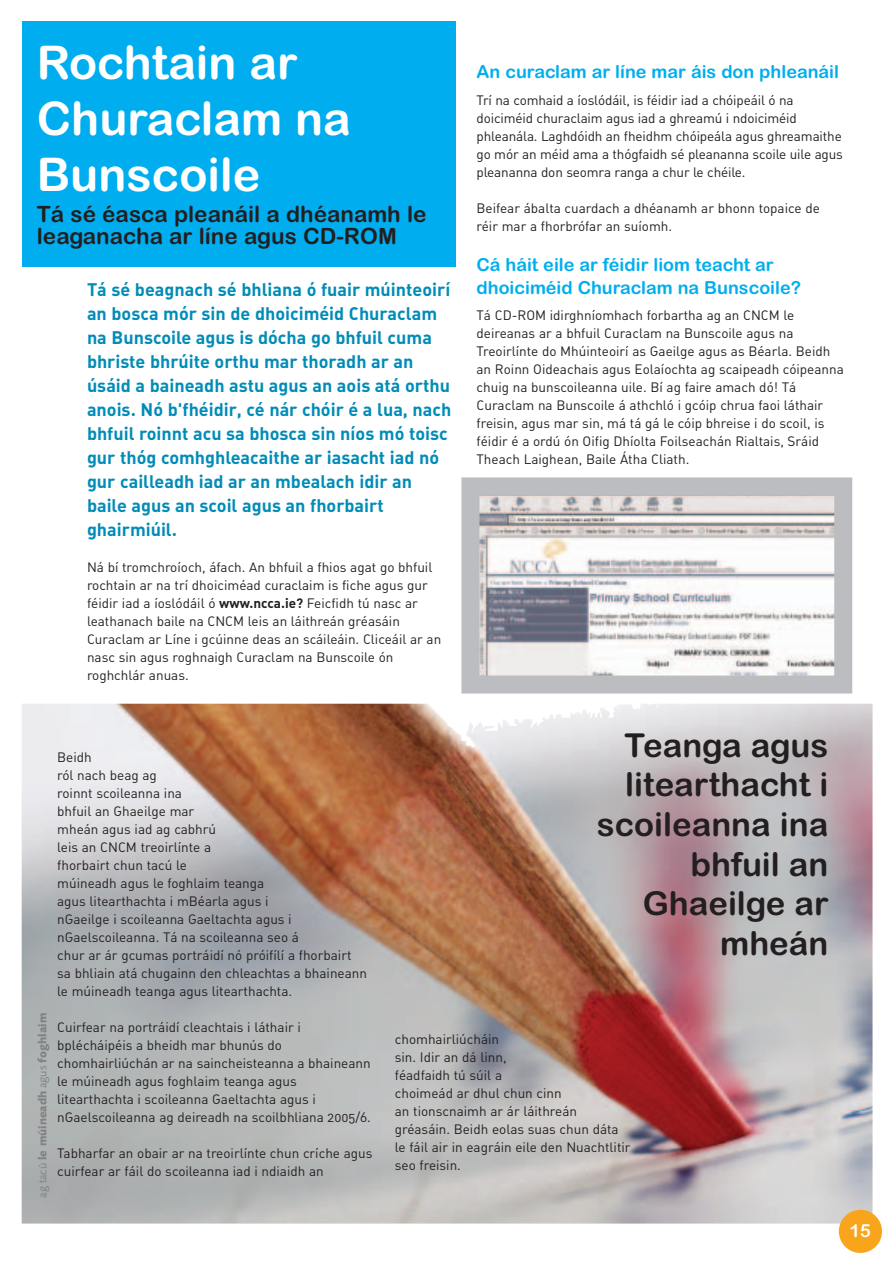
<style>
.page{position:relative;width:893px;height:1263px;background:#fff}
.page>*{position:absolute;margin:0;border:0;box-sizing:border-box;transform-origin:0 0}
.t1{font:46.5px/55.8px "Arial Rounded MT Bold";color:#fff}
.t2{font:33px/39.6px "Arial Rounded MT Bold";color:#231f20;text-align:right}
.t3{font:22.5px/22.5px "Arial Rounded MT Bold";color:#231f20}
.t4{font:18px/24px "DIN Bold Alternate";color:#008cb7}
.t5{font:18px/22.5px "Arial Rounded MT Bold";color:#00aeef}
.t6{font:18px "Arial Rounded MT Bold";color:#fff}
.t7{font:13.5px/18px "DIN Regular Alternate";color:#231f20}
.t8{font:700 12px "Foundry Sans";color:#808285}
.s1{font-family:"DIN Bold Alternate"}
.s2{font-weight:400}
</style>
<div class="page">
<div style="left:22px;top:21px;width:433px;height:246px;background:#00aeef"></div>
<img style="left:22px;top:704px;width:850px;height:520px">
<img style="left:480px;top:496px;width:353px;height:179px">
<div style="left:461px;top:477px;width:391px;height:217px;border:18px solid #bcbdc0"></div>
<div style="left:838px;top:1210px;width:44px;height:43px;background:#f9a51b;border-radius:50%"></div>
<h1 class="t1" style="left:37px;top:39px;width:315px">Rochtain ar<br>Churaclam na<br>Bunscoile</h1>
<h3 class="t3" style="left:37px;top:205px;width:391px">Tá sé éasca pleanáil a dhéanamh le leaganacha ar líne agus CD-ROM</h3>
<p class="t4" style="left:87px;top:279px;width:366px">Tá sé beagnach sé bhliana ó fuair múinteoirí an bosca mór sin de dhoiciméid Churaclam na Bunscoile agus is dócha go bhfuil cuma bhriste bhrúite orthu mar thoradh ar an úsáid a baineadh astu agus an aois atá orthu anois. Nó b'fhéidir, cé nár chóir é a lua, nach bhfuil roinnt acu sa bhosca sin níos mó toisc gur thóg comhghleacaithe ar iasacht iad nó gur cailleadh iad ar an mbealach idir an baile agus an scoil agus an fhorbairt ghairmiúil.</p>
<p class="t7" style="left:87px;top:560px;width:356px">Ná bí tromchroíoch, áfach. An bhfuil a fhios agat go bhfuil rochtain ar na trí dhoiciméad curaclaim is fiche agus gur féidir iad a íoslódáil ó <span class="s1">www.ncca.ie?</span> Feicfidh tú nasc ar leathanach baile na CNCM leis an láithreán gréasáin Curaclam ar Líne i gcúinne deas an scáileáin. Cliceáil ar an nasc sin agus roghnaigh Curaclam na Bunscoile ón roghchlár anuas.</p>
<h3 class="t5" style="left:476px;top:62px;width:364px">An curaclam ar líne mar áis don phleanáil</h3>
<p class="t7" style="left:476px;top:93px;width:368px">Trí na comhaid a íoslódáil, is féidir iad a chóipeáil ó na doiciméid churaclaim agus iad a ghreamú i ndoiciméid phleanála. Laghdóidh an fheidhm chóipeála agus ghreamaithe go mór an méid ama a thógfaidh sé pleananna scoile uile agus pleananna don seomra ranga a chur le chéile.</p>
<p class="t7" style="left:476px;top:201px;width:345px">Beifear ábalta cuardach a dhéanamh ar bhonn topaice de réir mar a fhorbrófar an suíomh.</p>
<h3 class="t5" style="left:476px;top:255px;width:326px">Cá háit eile ar féidir liom teacht ar dhoiciméid Churaclam na Bunscoile?</h3>
<p class="t7" style="left:476px;top:308px;width:369px">Tá CD-ROM idirghníomhach forbartha ag an CNCM le deireanas ar a bhfuil Curaclam na Bunscoile agus na Treoirlínte do Mhúinteoirí as Gaeilge agus as Béarla. Beidh an Roinn Oideachais agus Eolaíochta ag scaipeadh cóipeanna chuig na bunscoileanna uile. Bí ag faire amach dó! Tá Curaclam na Bunscoile á athchló i gcóip chrua faoi láthair freisin, agus mar sin, má tá gá le cóip bhreise i do scoil, is féidir é a ordú ón Oifig Dhíolta Foilseachán Rialtais, Sráid Theach Laighean, Baile Átha Cliath.</p>
<p class="t8" style="left:38px;top:1198px;width:186px;rotate:-90deg"><span class="s2">ag tacú</span> le múineadh <span class="s2">agus</span> foghlaim</p>
<p class="t7" style="left:57px;top:750px;width:311px">Beidh<br>ról nach beag ag<br>roinnt scoileanna ina<br>bhfuil an Ghaeilge mar<br>mheán agus iad ag cabhrú<br>leis an CNCM treoirlínte a<br>fhorbairt chun tacú le<br>múineadh agus le foghlaim teanga<br>agus litearthachta i mBéarla agus i<br>nGaeilge i scoileanna Gaeltachta agus i nGaelscoileanna. Tá na scoileanna seo á<br>chur ar ár gcumas portráidí nó próifílí a fhorbairt sa bhliain atá chugainn den chleachtas a bhaineann le múineadh teanga agus litearthachta.</p>
<p class="t7" style="left:57px;top:1020px;width:315px">Cuirfear na portráidí cleachtais i láthair i bplécháipéis a bheidh mar bhunús do chomhairliúchán ar na saincheisteanna a bhaineann le múineadh agus foghlaim teanga agus litearthachta i scoileanna Gaeltachta agus i nGaelscoileanna ag deireadh na scoilbhliana 2005/6.</p>
<p class="t7" style="left:57px;top:1146px;width:317px">Tabharfar an obair ar na treoirlínte chun críche agus cuirfear ar fáil do scoileanna iad i ndiaidh an</p>
<h2 class="t2" style="left:596px;top:729px;width:233px">Teanga agus litearthacht i scoileanna ina bhfuil an<br>Ghaeilge ar mheán</h2>
<p class="t7" style="left:395px;top:1032px;width:237px">chomhairliúcháin<br>sin. Idir an dá linn,<br>féadfaidh tú súil a<br>choimeád ar dhul chun cinn<br>an tionscnaimh ar ár láithreán gréasáin. Beidh eolas suas chun dáta le fáil air in eagráin eile den Nuachtlitir seo freisin.</p>
<h3 class="t6" style="left:849px;top:1224px;width:23px">15</h3>
</div>
